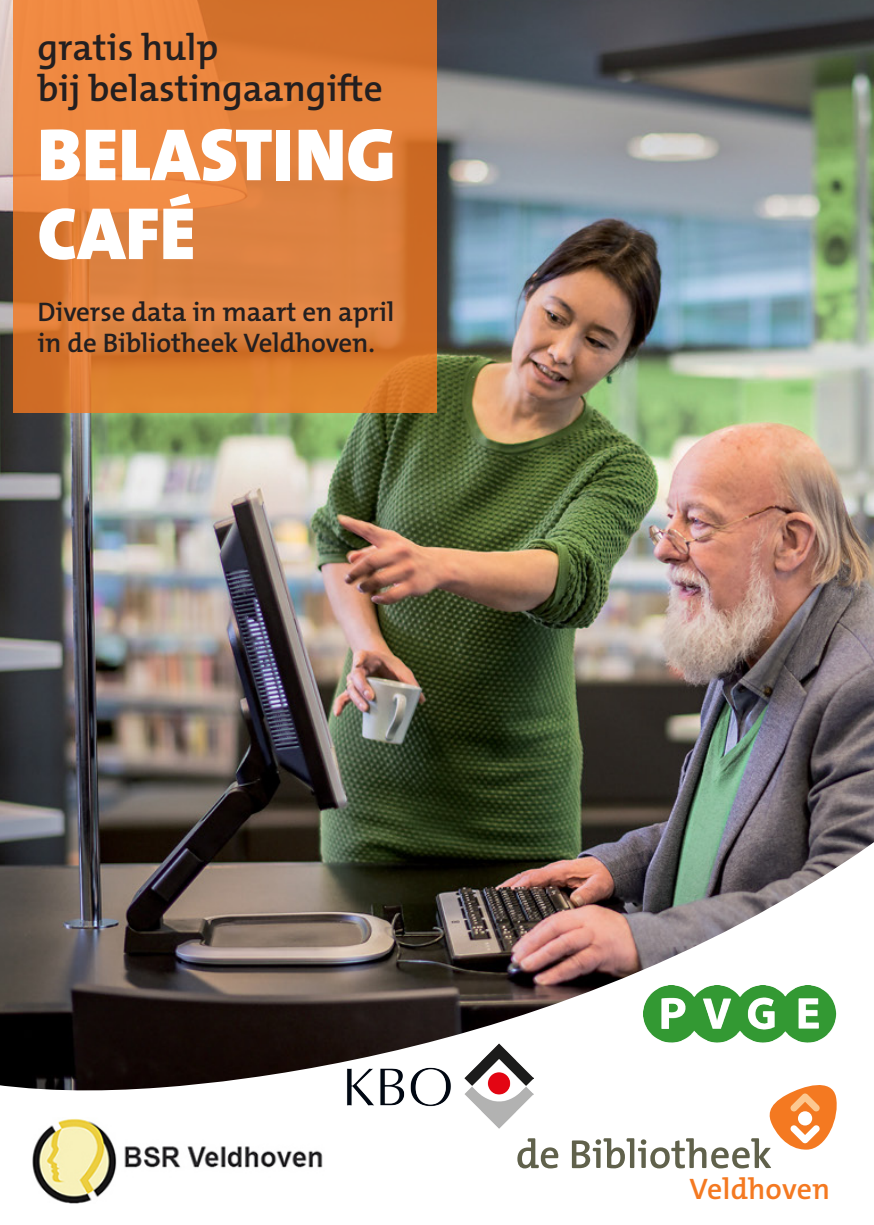
<style>
.page{position:relative;width:874px;height:1225px;background:#fff}
.page>*{position:absolute;margin:0;border:0;box-sizing:border-box;transform-origin:0 0}
.t1{font:900 74.6px/78.8px "The Mix Os F";color:#fff}
.t2{font:600 37.4px/41.4px "The Mix Os F";color:#231f20}
.t3{font:600 29.8px "The Mix Os F";letter-spacing:.005em;color:#f47921}
.t4{font:600 27px/31.2px "The Mix Os F";color:#231f20}
</style>
<div class="page">
<img style="left:0;top:0;width:873px;height:718px">
<img style="left:0;top:718px;width:873px;height:486px">
<div style="left:635px;top:1077px;width:238px;height:108px;background:#fff"></div>
<div style="left:635px;top:1031px;width:238px;height:121px;background:#fff"></div>
<svg style="left:517px;top:1138px;width:41px;height:30px"></svg>
<svg style="left:571px;top:1048px;width:266px;height:120px"></svg>
<img style="left:31px;top:1117px;width:295px;height:86px">
<img style="left:340px;top:1043px;width:193px;height:85px">
<svg style="left:13px;top:0;width:424px;height:412px;background:#df7f39"></svg>
<img style="left:643px;top:985px;width:193px;height:58px">
<h2 class="t2" style="left:37px;top:27px;width:347px">gratis hulp<br>bij belastingaangifte</h2>
<h1 class="t1" style="left:37px;top:116px;width:360px">BELASTING<br>CAFÉ</h1>
<p class="t4" style="left:37px;top:297px;width:358px">Diverse data in maart en april in de Bibliotheek Veldhoven.</p>
<p class="t3" style="left:689px;top:1170px;width:142px">Veldhoven</p>
</div>
